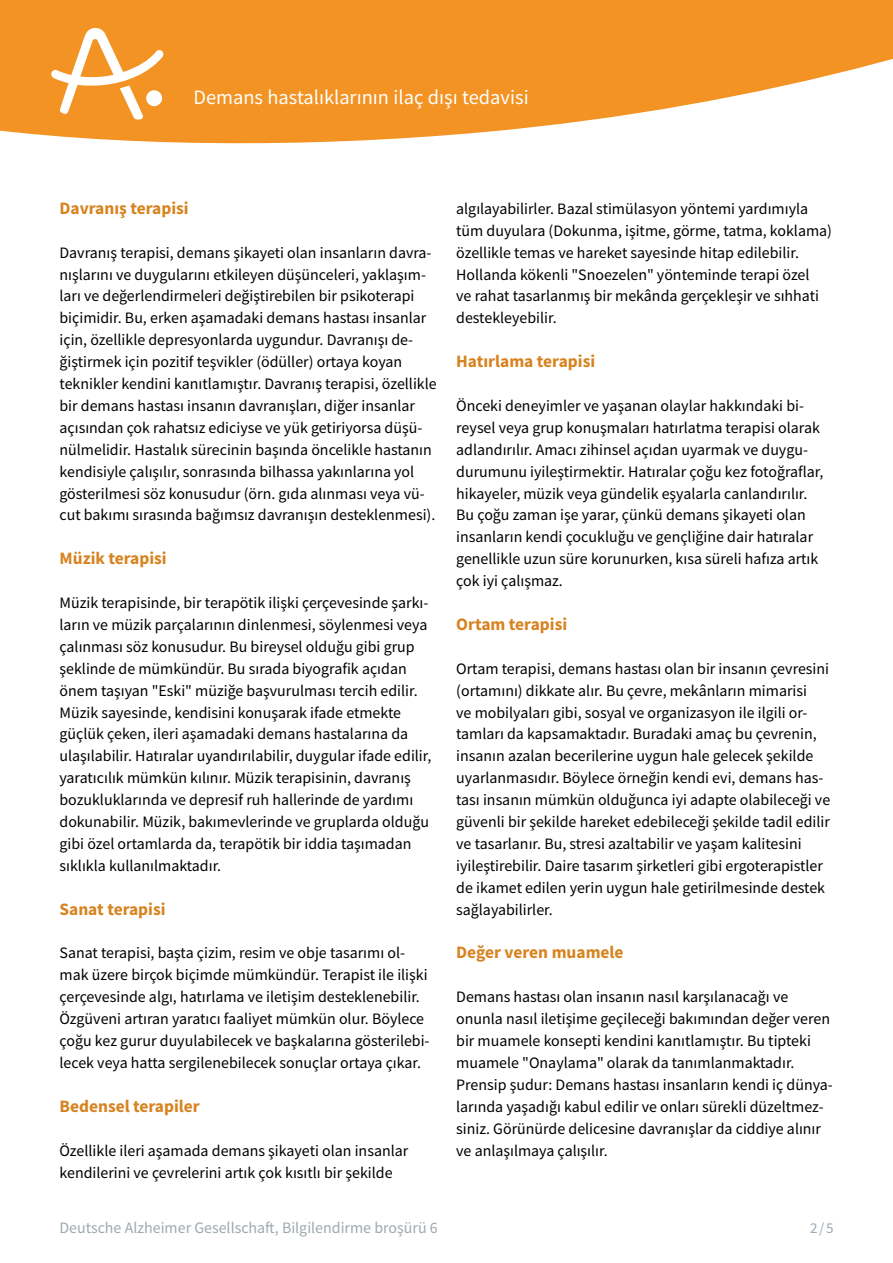
<style>
.page{position:relative;width:893px;height:1263px;background:#fff}
.page>*{position:absolute;margin:0;border:0;box-sizing:border-box;transform-origin:0 0}
.t1{font:20.4px "Source Sans Pro";color:#fff}
.Zwischenüberschrift{font:700 17.4px "Source Sans Pro";color:#d78320}
.fließtext_ohne-Absta{font:15.9px/21.9px "Source Sans Pro";color:#000}
.t2{font:15.9px "Source Sans Pro";color:#9ca9b1}
.t3{font:15px "Source Sans Pro";color:#9ca9b1}
</style>
<div class="page">
<svg style="left:0;top:0;width:893px;height:143px;fill:#f39323"></svg>
<svg style="left:51px;top:28px;width:112px;height:92px"></svg>
<p class="t1" style="left:193px;top:84px;width:337px">Demans hastalıklarının ilaç dışı tedavisi</p>
<p class="Zwischenüberschrift" style="left:60px;top:196px;width:131px">Davranış terapisi</p>
<p class="fließtext_ohne-Absta" style="left:60px;top:241px;width:379px">Davranış terapisi, demans şikayeti olan insanların davra&shy;nışlarını ve duygularını etkileyen düşünceleri, yaklaşım&shy;ları ve değerlendirmeleri değiştirebilen bir psikoterapi biçimidir. Bu, erken aşamadaki demans hastası insanlar için, özellikle depresyonlarda uygundur. Davranışı de&shy;ğiştirmek için pozitif teşvikler (ödüller) ortaya koyan teknikler kendini kanıtlamıştır. Davranış terapisi, özellikle bir demans hastası insanın davranışları, diğer insanlar açısından çok rahatsız ediciyse ve yük getiriyorsa düşü&shy;nülmelidir. Hastalık sürecinin başında öncelikle hastanın kendisiyle çalışılır, sonrasında bilhassa yakınlarına yol gösterilmesi söz konusudur (örn. gıda alınması veya vü&shy;cut bakımı sırasında bağımsız davranışın desteklenmesi).</p>
<p class="Zwischenüberschrift" style="left:60px;top:547px;width:109px">Müzik terapisi</p>
<p class="fließtext_ohne-Absta" style="left:60px;top:592px;width:373px">Müzik terapisinde, bir terapötik ilişki çerçevesinde şarkı&shy;ların ve müzik parçalarının dinlenmesi, söylenmesi veya çalınması söz konusudur. Bu bireysel olduğu gibi grup şeklinde de mümkündür. Bu sırada biyografik açıdan önem taşıyan "Eski" müziğe başvurulması tercih edilir.<br>Müzik sayesinde, kendisini konuşarak ifade etmekte güçlük çeken, ileri aşamadaki demans hastalarına da ulaşılabilir. Hatıralar uyandırılabilir, duygular ifade edilir, yaratıcılık mümkün kılınır. Müzik terapisinin, davranış bozukluklarında ve depresif ruh hallerinde de yardımı dokunabilir. Müzik, bakımevlerinde ve gruplarda olduğu gibi özel ortamlarda da, terapötik bir iddia taşımadan sıklıkla kullanılmaktadır.</p>
<p class="Zwischenüberschrift" style="left:60px;top:897px;width:108px">Sanat terapisi</p>
<p class="fließtext_ohne-Absta" style="left:60px;top:942px;width:372px">Sanat terapisi, başta çizim, resim ve obje tasarımı ol&shy;mak üzere birçok biçimde mümkündür. Terapist ile ilişki çerçevesinde algı, hatırlama ve iletişim desteklenebilir.<br>Özgüveni artıran yaratıcı faaliyet mümkün olur. Böylece çoğu kez gurur duyulabilecek ve başkalarına gösterilebi&shy;lecek veya hatta sergilenebilecek sonuçlar ortaya çıkar.</p>
<p class="Zwischenüberschrift" style="left:60px;top:1094px;width:142px">Bedensel terapiler</p>
<p class="fließtext_ohne-Absta" style="left:60px;top:1139px;width:350px">Özellikle ileri aşamada demans şikayeti olan insanlar kendilerini ve çevrelerini artık çok kısıtlı bir şekilde</p>
<p class="fließtext_ohne-Absta" style="left:456px;top:197px;width:377px">algılayabilirler. Bazal stimülasyon yöntemi yardımıyla tüm duyulara (Dokunma, işitme, görme, tatma, koklama) özellikle temas ve hareket sayesinde hitap edilebilir.<br>Hollanda kökenli "Snoezelen" yönteminde terapi özel<br>ve rahat tasarlanmış bir mekânda gerçekleşir ve sıhhati destekleyebilir.</p>
<p class="Zwischenüberschrift" style="left:456px;top:350px;width:140px">Hatırlama terapisi</p>
<p class="fließtext_ohne-Absta" style="left:456px;top:395px;width:369px">Önceki deneyimler ve yaşanan olaylar hakkındaki bi&shy;reysel veya grup konuşmaları hatırlatma terapisi olarak adlandırılır. Amacı zihinsel açıdan uyarmak ve duygu&shy;durumunu iyileştirmektir. Hatıralar çoğu kez fotoğraflar, hikayeler, müzik veya gündelik eşyalarla canlandırılır.<br>Bu çoğu zaman işe yarar, çünkü demans şikayeti olan insanların kendi çocukluğu ve gençliğine dair hatıralar genellikle uzun süre korunurken, kısa süreli hafıza artık çok iyi çalışmaz.</p>
<p class="Zwischenüberschrift" style="left:456px;top:612px;width:112px">Ortam terapisi</p>
<p class="fließtext_ohne-Absta" style="left:456px;top:657px;width:375px">Ortam terapisi, demans hastası olan bir insanın çevresini (ortamını) dikkate alır. Bu çevre, mekânların mimarisi<br>ve mobilyaları gibi, sosyal ve organizasyon ile ilgili or&shy;tamları da kapsamaktadır. Buradaki amaç bu çevrenin, insanın azalan becerilerine uygun hale gelecek şekilde uyarlanmasıdır. Böylece örneğin kendi evi, demans has&shy;tası insanın mümkün olduğunca iyi adapte olabileceği ve güvenli bir şekilde hareket edebileceği şekilde tadil edilir ve tasarlanır. Bu, stresi azaltabilir ve yaşam kalitesini iyileştirebilir. Daire tasarım şirketleri gibi ergoterapistler de ikamet edilen yerin uygun hale getirilmesinde destek sağlayabilirler.</p>
<p class="Zwischenüberschrift" style="left:456px;top:941px;width:169px">Değer veren muamele</p>
<p class="fließtext_ohne-Absta" style="left:456px;top:986px;width:378px">Demans hastası olan insanın nasıl karşılanacağı ve onunla nasıl iletişime geçileceği bakımından değer veren bir muamele konsepti kendini kanıtlamıştır. Bu tipteki muamele "Onaylama" olarak da tanımlanmaktadır.<br>Prensip şudur: Demans hastası insanların kendi iç dünya&shy;larında yaşadığı kabul edilir ve onları sürekli düzeltmez&shy;siniz. Görünürde delicesine davranışlar da ciddiye alınır ve anlaşılmaya çalışılır.</p>
<p class="t2" style="left:60px;top:1218px;width:380px">Deutsche Alzheimer Gesellschaft, Bilgilendirme broşürü 6</p>
<p class="t3" style="left:810px;top:1219px;width:25px">2 / 5</p>
</div>
